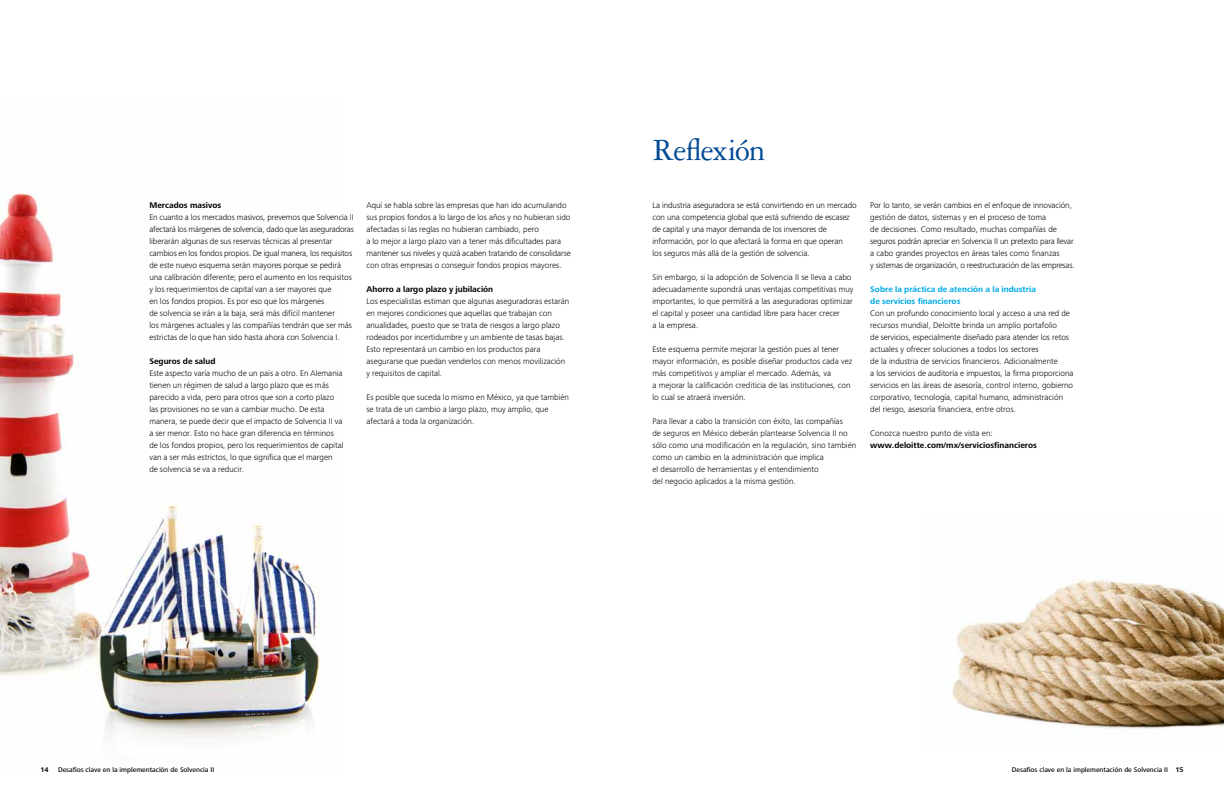
<style>
.page{position:relative;width:1224px;height:792px;background:#fff}
.page>*{position:absolute;margin:0;border:0;box-sizing:border-box;transform-origin:0 0}
.t1{font:33px "Garamond 3 LT Std";letter-spacing:-.03em;color:#004a94}
.t2{font:300 8.5px/12px "Frutiger Next Pro";color:#000}
.t3{font:700 8.5px "Frutiger Next Pro";color:#000}
.t4{font:700 8.5px/12px "Frutiger Next Pro";color:#00aae7}
.t5{font:500 7px "Frutiger Next Pro";color:#000}
.t6{font:700 7px "Frutiger Next Pro";color:#000}
.s1{font-weight:700}
</style>
<div class="page">
<img style="left:0;top:193px;width:321px;height:544px">
<img style="left:952px;top:580px;width:272px;height:149px">
<p class="t3" style="left:149px;top:200px;width:73px">Mercados masivos</p>
<p class="t2" style="left:149px;top:211px;width:206px">En cuanto a los mercados masivos, prevemos que Solvencia II afectará los márgenes de solvencia, dado que las aseguradoras liberarán algunas de sus reservas técnicas al presentar cambios en los fondos propios. De igual manera, los requisitos de este nuevo esquema serán mayores porque se pedirá una calibración diferente; pero el aumento en los requisitos y los requerimientos de capital van a ser mayores que<br>en los fondos propios. Es por eso que los márgenes<br>de solvencia se irán a la baja, será más difícil mantener<br>los márgenes actuales y las compañías tendrán que ser más estrictas de lo que han sido hasta ahora con Solvencia I.</p>
<p class="t3" style="left:149px;top:356px;width:68px">Seguros de salud</p>
<p class="t2" style="left:149px;top:367px;width:196px">Este aspecto varía mucho de un país a otro. En Alemania tienen un régimen de salud a largo plazo que es más parecido a vida, pero para otros que son a corto plazo las provisiones no se van a cambiar mucho. De esta manera, se puede decir que el impacto de Solvencia II va a ser menor. Esto no hace gran diferencia en términos de los fondos propios, pero los requerimientos de capital van a ser más estrictos, lo que significa que el margen<br>de solvencia se va a reducir.</p>
<p class="t2" style="left:366px;top:199px;width:206px">Aquí se habla sobre las empresas que han ido acumulando sus propios fondos a lo largo de los años y no hubieran sido afectadas si las reglas no hubieran cambiado, pero<br>a lo mejor a largo plazo van a tener más dificultades para mantener sus niveles y quizá acaben tratando de consolidarse con otras empresas o conseguir fondos propios mayores.</p>
<p class="t3" style="left:366px;top:284px;width:128px">Ahorro a largo plazo y jubilación</p>
<p class="t2" style="left:366px;top:295px;width:204px">Los especialistas estiman que algunas aseguradoras estarán en mejores condiciones que aquellas que trabajan con anualidades, puesto que se trata de riesgos a largo plazo rodeados por incertidumbre y un ambiente de tasas bajas.<br>Esto representará un cambio en los productos para asegurarse que puedan venderlos con menos movilización y requisitos de capital.</p>
<p class="t2" style="left:366px;top:391px;width:204px">Es posible que suceda lo mismo en México, ya que también se trata de un cambio a largo plazo, muy amplio, que afectará a toda la organización.</p>
<h1 class="t1" style="left:652px;top:132px;width:114px">Reflexión</h1>
<p class="t2" style="left:652px;top:199px;width:206px">La industria aseguradora se está convirtiendo en un mercado con una competencia global que está sufriendo de escasez de capital y una mayor demanda de los inversores de información, por lo que afectará la forma en que operan<br>los seguros más allá de la gestión de solvencia.</p>
<p class="t2" style="left:652px;top:271px;width:203px">Sin embargo, si la adopción de Solvencia II se lleva a cabo adecuadamente supondrá unas ventajas competitivas muy importantes, lo que permitirá a las aseguradoras optimizar el capital y poseer una cantidad libre para hacer crecer<br>a la empresa.</p>
<p class="t2" style="left:652px;top:343px;width:201px">Este esquema permite mejorar la gestión pues al tener mayor información, es posible diseñar productos cada vez más competitivos y ampliar el mercado. Además, va<br>a mejorar la calificación crediticia de las instituciones, con lo cual se atraerá inversión.</p>
<p class="t2" style="left:652px;top:415px;width:205px">Para llevar a cabo la transición con éxito, las compañías<br>de seguros en México deberán plantearse Solvencia II no sólo como una modificación en la regulación, sino también como un cambio en la administración que implica<br>el desarrollo de herramientas y el entendimiento<br>del negocio aplicados a la misma gestión.</p>
<p class="t2" style="left:870px;top:199px;width:206px">Por lo tanto, se verán cambios en el enfoque de innovación, gestión de datos, sistemas y en el proceso de toma<br>de decisiones. Como resultado, muchas compañías de seguros podrán apreciar en Solvencia II un pretexto para llevar a cabo grandes proyectos en áreas tales como finanzas<br>y sistemas de organización, o reestructuración de las empresas.</p>
<p class="t4" style="left:870px;top:283px;width:167px">Sobre la práctica de atención a la industria de servicios financieros</p>
<p class="t2" style="left:870px;top:307px;width:205px">Con un profundo conocimiento local y acceso a una red de recursos mundial, Deloitte brinda un amplio portafolio<br>de servicios, especialmente diseñado para atender los retos actuales y ofrecer soluciones a todos los sectores<br>de la industria de servicios financieros. Adicionalmente<br>a los servicios de auditoría e impuestos, la firma proporciona servicios en las áreas de asesoría, control interno, gobierno corporativo, tecnología, capital humano, administración del riesgo, asesoría financiera, entre otros.</p>
<p class="t2" style="left:870px;top:427px;width:124px">Conozca nuestro punto de vista en:</p>
<p class="t3" style="left:870px;top:441px;width:168px">www.deloitte.com/mx/serviciosfinancieros</p>
<p class="t6" style="left:40px;top:765px;width:10px">14</p>
<p class="t5" style="left:58px;top:765px;width:158px">Desafíos clave en la implementación de Solvencia II</p>
<p class="t5" style="left:1012px;top:765px;width:173px">Desafíos clave en la implementación de Solvencia II <span class="s1">15</span></p>
</div>
